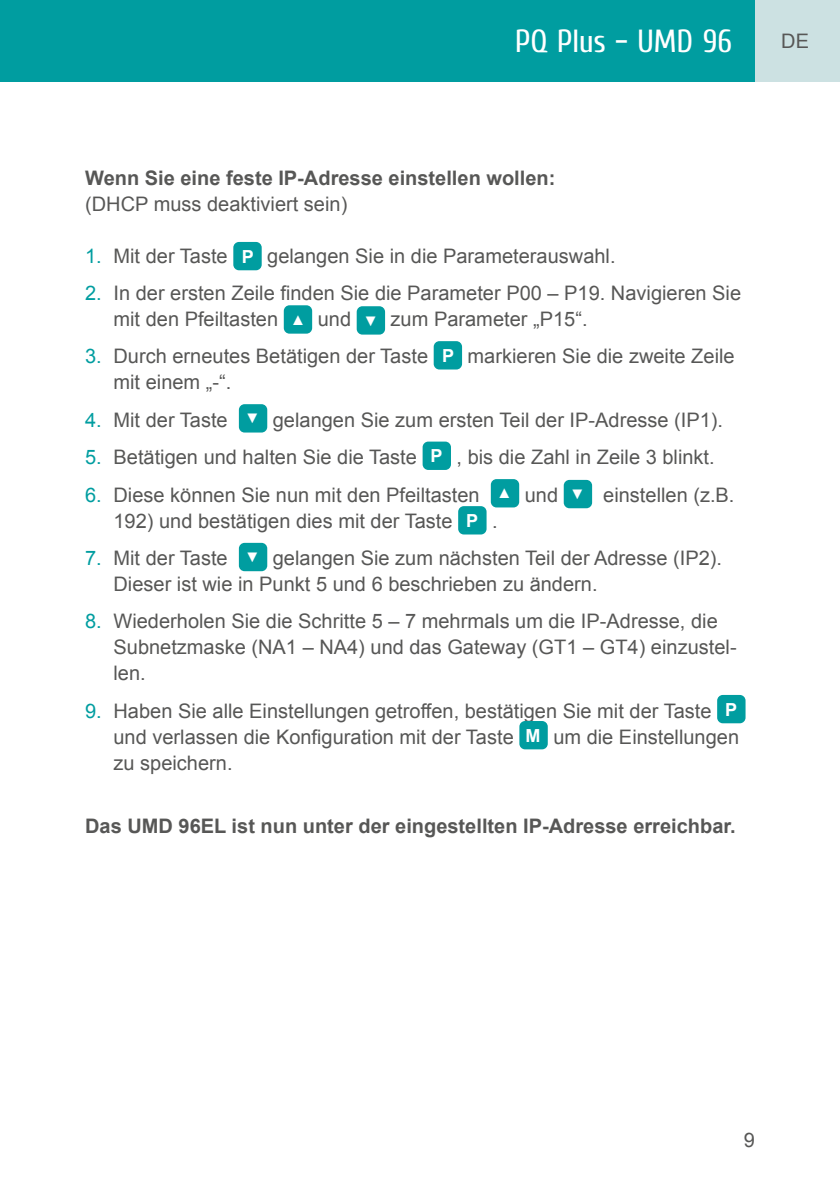
<style>
.page{position:relative;width:840px;height:1191px;background:#fff}
.page>*{position:absolute;margin:0;border:0;box-sizing:border-box;transform-origin:0 0}
.t1{font:32px "Cuprum";color:#fff}
.t2{font:20px/26px "Arial";color:#575756}
.t3{font:700 20px "Arial";color:#575756}
.s1{color:#009da0}
.s2{font-weight:700;font-size:18px;color:#fff}
.s3{font-size:14px;color:#fff}
</style>
<div class="page">
<div style="left:0;top:0;width:839px;height:81px;background:#009da0"></div>
<div style="left:754px;top:0;width:85px;height:81px;background:#cce1e2"></div>
<div style="left:233px;top:242px;width:28px;height:28px;background:#009da0;border-radius:6px"></div>
<div style="left:283px;top:305px;width:29px;height:29px;background:#009da0;border-radius:6px"></div>
<div style="left:356px;top:306px;width:29px;height:28px;background:#009da0;border-radius:6px"></div>
<div style="left:433px;top:341px;width:29px;height:28px;background:#009da0;border-radius:6px"></div>
<div style="left:239px;top:404px;width:28px;height:28px;background:#009da0;border-radius:6px"></div>
<div style="left:422px;top:441px;width:28px;height:29px;background:#009da0;border-radius:6px"></div>
<div style="left:490px;top:479px;width:29px;height:28px;background:#009da0;border-radius:6px"></div>
<div style="left:563px;top:480px;width:28px;height:28px;background:#009da0;border-radius:6px"></div>
<div style="left:458px;top:506px;width:28px;height:28px;background:#009da0;border-radius:6px"></div>
<div style="left:239px;top:543px;width:28px;height:28px;background:#009da0;border-radius:6px"></div>
<div style="left:716px;top:695px;width:29px;height:28px;background:#009da0;border-radius:6px"></div>
<div style="left:519px;top:721px;width:28px;height:28px;background:#009da0;border-radius:6px"></div>
<h1 class="t1" style="left:515px;top:22px;width:218px">PQ Plus – UMD 96</h1>
<p class="t2" style="left:780px;top:28px;width:29px">DE</p>
<p class="t3" style="left:85px;top:164px;width:471px">Wenn Sie eine feste IP-Adresse einstellen wollen:</p>
<p class="t2" style="left:85px;top:191px;width:263px">(DHCP muss deaktiviert sein)</p>
<p class="t2" style="left:85px;top:243px;width:531px"><span class="s1">1.</span> Mit der Taste <span class="s2">P</span> gelangen Sie in die Parameterauswahl.</p>
<p class="t2" style="left:113px;top:280px;width:628px;text-indent:-28px"><span class="s1">2.</span> In der ersten Zeile finden Sie die Parameter P00 – P19. Navigieren Sie mit den Pfeiltasten <span class="s3">▲</span> und <span class="s3">▼</span> zum Parameter „P15“.</p>
<p class="t2" style="left:113px;top:344px;width:622px;text-indent:-28px"><span class="s1">3.</span> Durch erneutes Betätigen der Taste <span class="s2">P</span> markieren Sie die zweite Zeile mit einem „-“.</p>
<p class="t2" style="left:85px;top:407px;width:639px"><span class="s1">4.</span> Mit der Taste <sup>▼</sup> gelangen Sie zum ersten Teil der IP-Adresse (IP1).</p>
<p class="t2" style="left:85px;top:444px;width:630px"><span class="s1">5.</span> Betätigen und halten Sie die Taste <span class="s2">P</span> , bis die Zahl in Zeile 3 blinkt.</p>
<p class="t2" style="left:113px;top:482px;width:622px;text-indent:-28px"><span class="s1">6.</span> Diese können Sie nun mit den Pfeiltasten <sup>▲</sup> und <span class="s3">▼</span> einstellen (z.B.<br>192) und bestätigen dies mit der Taste <span class="s2">P</span> .</p>
<p class="t2" style="left:113px;top:545px;width:609px;text-indent:-28px"><span class="s1">7.</span> Mit der Taste <span class="s3">▼</span> gelangen Sie zum nächsten Teil der Adresse (IP2).<br>Dieser ist wie in Punkt 5 und 6 beschrieben zu ändern.</p>
<p class="t2" style="left:113px;top:608px;width:624px;text-indent:-28px"><span class="s1">8.</span> Wiederholen Sie die Schritte 5 – 7 mehrmals um die IP-Adresse, die<br>Subnetzmaske (NA1 – NA4) und das Gateway (GT1 – GT4) einzustel&shy;len.</p>
<p class="t2" style="left:113px;top:698px;width:626px;text-align:justify;text-indent:-28px"><span class="s1">9.</span> Haben Sie alle Einstellungen getroffen, bestätigen Sie mit der Taste <span class="s2">P </span>und verlassen die Konfiguration mit der Taste <span class="s2">M</span> um die Einstellungen zu speichern.</p>
<p class="t3" style="left:85px;top:812px;width:651px">Das UMD 96EL ist nun unter der eingestellten IP-Adresse erreichbar.</p>
<p class="t2" style="left:743px;top:1127px;width:13px">9</p>
</div>
